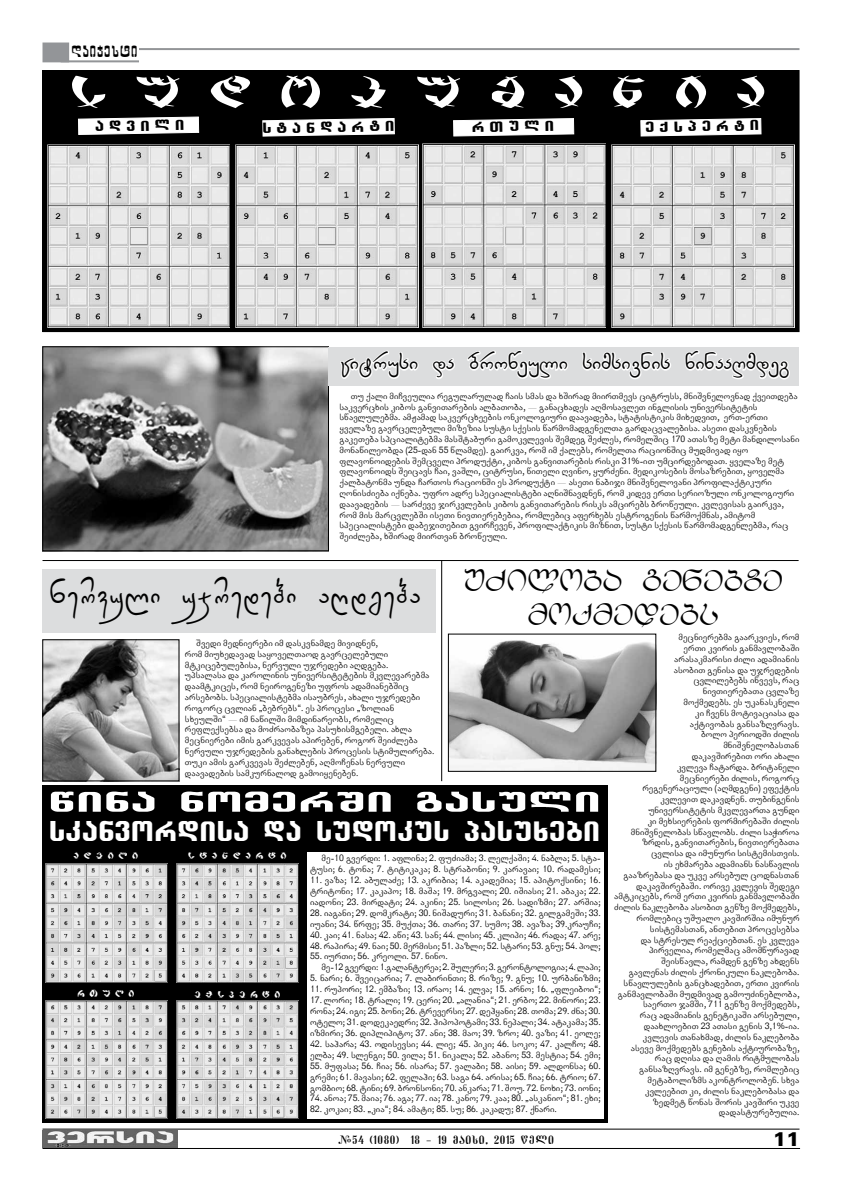
<style>
.page{position:relative;width:842px;height:1191px;background:#fff}
.page>*{position:absolute;margin:0;border:0;box-sizing:border-box;transform-origin:0 0}
.t1{font:46.1px "GHINURI";color:#fff;scale:2.5 1}
.t2{font:29.1px/29.1px "GEO Balav Mtavr";color:#fff;scale:1.82 1}
.t3{font:28.9px "GEO Dekor 1";color:#000}
.t4{font:28.1px/33.7px "Eka Hor";color:#000;text-align:center}
.t5{font:23px "Eka";color:#000;scale:.91 1}
.t6{font:20px "USA Black";color:#000}
.t7{font:15px "GEO Balav Mtavr";color:#000;scale:1.2 1}
.t8{font:12px "Geo Gedi Mze";color:#000;scale:2 1}
.t9{font:10.2px "GHINURI";letter-spacing:.21em;color:#fff;scale:1.97 1}
.t10{font:10px "Dumba Mtavr";color:#000}
.t11{font:9.7px "GHINURI";letter-spacing:.21em;color:#fff;scale:2.13 1}
.t12{font:9.1px/10.9px "Kolhety Normal";color:#000;text-align:justify}
.t13{font:9px/10.8px "Kolhety Normal";color:#000}
</style>
<div class="page">
<hr style="left:43px;top:1128px;width:756px;height:1px;background:#000">
<img style="left:43px;top:1130px;width:135px;height:17px">
<hr style="left:43px;top:1148px;width:757px;height:1px;background:#000">
<div style="left:43px;top:70px;width:756px;height:261px;background:#000"></div>
<div style="left:42px;top:70px;width:757px;height:262px;border:1px solid #000"></div>
<img style="left:47px;top:144px;width:183px;height:184px">
<img style="left:235px;top:144px;width:183px;height:184px">
<img style="left:423px;top:144px;width:183px;height:184px">
<img style="left:612px;top:144px;width:182px;height:183px">
<svg style="left:78px;top:116px;width:121px;height:19px;background:#dbdbdb"></svg>
<svg style="left:262px;top:118px;width:133px;height:19px;background:#dadada"></svg>
<svg style="left:453px;top:118px;width:122px;height:19px;background:#d9d9d9"></svg>
<svg style="left:640px;top:118px;width:122px;height:19px;background:#d9d9d9"></svg>
<hr style="left:61px;top:60px;width:78px;height:2px;background:#939598">
<div style="left:43px;top:43px;width:26px;height:19px;background:#939598"></div>
<div style="left:42px;top:42px;width:27px;height:20px;border:1px solid #939598"></div>
<hr style="left:139px;top:48px;width:660px;height:2px;background:#939598">
<div style="left:43px;top:785px;width:565px;height:338px;background:#000"></div>
<img style="left:177px;top:864px;width:122px;height:118px">
<img style="left:45px;top:1000px;width:122px;height:118px">
<img style="left:177px;top:1000px;width:122px;height:118px">
<img style="left:45px;top:864px;width:122px;height:118px">
<div style="left:307px;top:852px;width:297px;height:266px;background:#fff"></div>
<hr style="left:43px;top:560px;width:756px;height:1px;background:#000">
<img style="left:45px;top:348px;width:282px;height:201px">
<div style="left:43px;top:346px;width:286px;height:205px;border:1px solid #000"></div>
<div style="left:329px;top:346px;width:470px;height:39px;background:#dcddde"></div>
<div style="left:42px;top:569px;width:393px;height:63px;background:#dcddde"></div>
<svg style="left:340px;top:350px;width:79px;height:29px"></svg>
<svg style="left:432px;top:358px;width:23px;height:21px"></svg>
<svg style="left:467px;top:350px;width:102px;height:29px"></svg>
<svg style="left:581px;top:351px;width:91px;height:35px"></svg>
<svg style="left:683px;top:346px;width:108px;height:34px"></svg>
<img style="left:44px;top:641px;width:133px;height:138px">
<div style="left:42px;top:639px;width:137px;height:142px;border:1px solid #000"></div>
<hr style="left:441px;top:560px;width:1px;height:221px;background:#000">
<img style="left:450px;top:640px;width:204px;height:129px">
<h3 class="t8" style="left:72px;top:43px;width:35px">DAIJESTI</h3>
<h1 class="t1" style="left:72px;top:74px;width:281px">S U D O K U M A N I A</h1>
<h3 class="t7" style="left:95px;top:117px;width:76px;rotate:-1deg">ADVILI</h3>
<h3 class="t7" style="left:262px;top:119px;width:112px;rotate:-1deg">STANDARTI</h3>
<h3 class="t7" style="left:472px;top:118px;width:70px;rotate:-1deg">RTULI</h3>
<h3 class="t7" style="left:645px;top:118px;width:96px;rotate:-1deg">EQSPERTI</h3>
<h3 class="t5" style="left:341px;top:349px;width:495px">CITRUSI DA BROWEULI SIMSIVNIS WINAARMDEG</h3>
<p class="t13" style="left:340px;top:391px;width:461px;text-indent:11px">TU QALI MICVEULIA REGULARULAD CAIS SMAS DA XSIRAD MIIRTMEVS CITRUSS, MNISVNELOVNAD QVEITDEBA SAKVERCXIS KIBOS GANVITAREBIS ALBATOBA, _ GANACXADES ARMOSAVLET INGLISIS UNIVERSITETIS SWAVLULEBMA. AMJAMAD SAKVERCXEEBIS ONKOLOGIURI DAAVADEBA, STATISTIKIS MIXEDVIT, ERT-ERTI YVELAZE GAVRCELEBULI MIZEZIA SUSTI SQESIS WARMOMADGENELTA GARDACVALEBISA. ASETI DASKVNEBIS GAKETEBA SPCIALITEBMA MASSTABURI GAMOKVLEVIS SEMDEG SEZLES, ROMELSIC 170 ATASZE METI MANDILOSANI MONAWILEOBDA (25-DAN 55 WLAMDE). GAIRKVA, ROM IM QALEBS, ROMELTA RACIONSIC MUDMIVAD IYO FLAVONOIDEBIS SEMCVELI PRODUQTI, KIBOS GANVITAREBIS RISKI 31%-IT UMCIRDEBODAT. YVELAZE MET FLAVONOIDS SEICAVS CAI, VASLI, CITRUSI, WITELI RVINO, YURZENI. MEDIKOSEBIS MOSAZREBIT, YOVELMA QALBATONMA UNDA CARTOS RACIONSI ES PRODUQTI _ ASETI NABIJI MNISVNELOVANI PROFILAQTIKURI RONISZIEBA IQNEBA. UFRO ADRE SPECIALISTEBI ARNISNAVDNEN, ROM KIDEV ERTI SERIOZULI ONKOLOGIURI DAAVADEBIS _ SARZEVE JIRKVLEBIS KIBOS GANVITAREBIS RISKS AMCIREBS BROWEULI. KVLEVISAS GAIRKVA, ROM MIS MARCVLEBSI ISETI NIVTIEREBEBIA, ROMLEBIC AFERXEBS ESTROGENIS WARMOQMNAS, AMITOM SPECIALISTEBI DABEJITEBIT GVIRCEVEN, PROFILAQTIKIS MIZNIT, SUSTI SQESIS WARMOMADGENLEBMA, RAC SEIZLEBA, XSIRAD MIIRTVAN BROWEULI.</p>
<h3 class="t3" style="left:50px;top:576px;width:373px">NERVULI UJREDEBI ARDGEBA</h3>
<h3 class="t4" style="left:464px;top:564px;width:321px">UZILOBA GENEBZE<br>MOQMEDEBS</h3>
<p class="t13" style="left:185px;top:638px;width:251px;text-indent:11px">SVEDI MEDNIEREBI IM DASKVNAMDE MIVIDNEN,<br>ROM MIUXEDAVAD SAYOVELTAOD GAVRCELEBULI MTKICEBULEBISA, NERVULI UJREDEBI ARDGEBA.<br>UPSALASA DA KAROLINIS UNIVERSITETEBIS MKVLEVAREBMA DAAMTKICES, ROM NEIROGENEZI UFROS ADAMIANEBSIC ARSEBOBS. SPECIALISTEBMA ISAUBRES, AXALI UJREDEBI ROGORC CVLIAN `BEBREBS~. ES PROCESI `ZOLIAN SXEULSI~ _ IM NAWILSI MIMDINAREOBS, ROMELIC REFLEQSEBSA DA MOZRAOBAZEA PASUXISMGEBELI. AXLA MECNIEREBI IMIS GARKVEVAS APIREBEN, ROGOR SEIZLEBA NERVULI UJREDEBIS GANAXLEBIS PROCESIS STIMULIREBA.<br>TUKI AMIS GARKVEVAS SEZLEBEN, ARMOCENAS NERVULI DAAVADEBIS SAMKURNALOD GAMOIYENEBEN.</p>
<h2 class="t2" style="left:48px;top:787px;width:305px">WINA NOMERSI GASULI<br>SKANVORDISA DA SUDOKUS PASUXEBI</h2>
<p class="t11" style="left:189px;top:851px;width:48px">STANDARTI</p>
<p class="t11" style="left:74px;top:851px;width:32px">ADVILI</p>
<p class="t12" style="left:310px;top:853px;width:292px;text-align:right">ME-10 GVERDI: 1. AFLINA; 2. FUZIAMA; 3. LELQASI; 4. NABLA; 5. STA-<br>TUSI; 6. TONA; 7. TITIKAKA; 8. STRABONI; 9. KARAVAI; 10. RADAMESI;</p>
<p class="t12" style="left:310px;top:875px;width:292px">11. VAZA; 12. ABULAZE; 13. AKRIBIA; 14. AKADEMIA; 15. APITOQSINI; 16.<br>TRITONI; 17. KAKAPO; 18. MASA; 19. MRGVALI; 20. ISIASI; 21. ABAKA; 22.<br>IADONI; 23. MIRDATI; 24. AKINI; 25. SILOSI; 26. SADIZMI; 27. ARSIA;</p>
<p class="t12" style="left:310px;top:908px;width:292px">28. IAGANI; 29. DOMKRATI; 30. NISADURI; 31. BANANI; 32. GILGAMESI; 33.<br>IUANI; 34. WRFE; 35. MUQTA; 36. TARI; 37. SUMO; 38. AVAZA; 39.KRAUCI;</p>
<p class="t12" style="left:310px;top:929px;width:292px">40. KAI; 41. NASA; 42. AWI; 43. SAN; 44. LISI; 45. KLIPI; 46. RADA; 47. ARE;</p>
<p class="t12" style="left:310px;top:940px;width:292px">48. RAPIRA; 49. NAI; 50. MERMISI; 51. PAZLI; 52. STARI; 53. GNU; 54. POL;</p>
<p class="t12" style="left:321px;top:951px;width:281px;text-indent:-11px">55. IURTI; 56. KREOLI. 57. NINO.<br>ME-12 GVERDI: 1.GALANTEREA; 2. SULERI; 3. GERONTOLOGIA; 4. LAPI;</p>
<p class="t12" style="left:310px;top:973px;width:292px">5. NARI; 6. SVEICARIA; 7. LABIRINTI; 8. RIZE; 9. GNU; 10. URBANIZMI;</p>
<p class="t12" style="left:310px;top:984px;width:292px">11. RUPORI; 12. EMBAZI; 13. IRAO; 14. ELVA; 15. ARNO; 16. `FLEIBOI~;</p>
<p class="t12" style="left:310px;top:995px;width:292px">17. LORI; 18. TRALI; 19. CERI; 20. `ALANIA~; 21. ERBO; 22. MINORI; 23.<br>RONA; 24. IGI; 25. BONI; 26. TREVERSI; 27. DEHYANI; 28. TOMA; 29. ZNA; 30.<br>OTELO; 31. DODEKAEDRI; 32. HIPOPOTAMI; 33. NEPALI; 34. ATAKAMA; 35.<br>IZMIRI; 36. DIPLIPITO; 37. ANI; 38. MAO; 39. ZRO; 40. VAZI; 41. EOLE;</p>
<p class="t12" style="left:310px;top:1039px;width:292px">42. SAHARA; 43. ODISEVSI; 44. LIE; 45. PIKI; 46. SOKO; 47. KALCO; 48.<br>ELBA; 49. SLENGI; 50. VILA; 51. NIKALA; 52. ABANO; 53. MESTIA; 54. EMI;</p>
<p class="t12" style="left:310px;top:1060px;width:292px">55. MUFASA; 56. CIA; 56. ISARA; 57. VALABI; 58. AISI; 59. ALDONSA; 60.<br>GREMI; 61. MAVASI; 62. FELAHI; 63. SAGA 64. ARISA; 65. CIA; 66. TRIO; 67.<br>GOMBIO; 68. TINI; 69. BRONSONI; 70. ANKARA; 71. SOU. 72. NOXI; 73. IONI;</p>
<p class="t12" style="left:310px;top:1093px;width:292px">74. ANOA; 75. MAIA; 76. AGA; 77. IA; 78. KANO; 79. KAA; 80. `ASKANIO~; 81. EXI;</p>
<p class="t12" style="left:310px;top:1104px;width:248px">82. KOKAI; 83. `KIA~; 84. AMATI; 85. SU; 86. KAKADU; 87. QNARI.</p>
<p class="t9" style="left:78px;top:989px;width:31px">RTULI</p>
<p class="t9" style="left:195px;top:990px;width:45px">EQSPERTI</p>
<p class="t13" style="left:614px;top:632px;width:187px;text-align:right">MECNIEREBMA GAARKVIES, ROM<br>ERTI KVIRIS GANMAVLOBASI<br>ARASAKMARISI ZILI ADAMIANIS<br>ASOBIT GENISA DA UJREDEBIS<br>CVLILEBEBS IWVEVS, RAC<br>NIVTIEREBATA CVLAZE<br>MOQMEDEBS. ES UKANASKNELI<br>KI CVENS MOTIVACIASA DA<br>AQTIVOBAS GANSAZRVRAVS.<br>BOLO PERIODSI ZILIS<br>MNISVNELOBASTAN<br>DAKAVSIREBIT ORI AXALI<br>KVLEVA CATARDA. BRITANELI<br>MECNIEREBI ZILIS, ROGORC<br>REGENERACIULI (ARMDGENI) EFEQTIS<br>KVLEVIT DAKAVDNEN. TUBINGENIS<br>UNIVERSITETIS MKVLEVARTA GUNDI<br>KI MEXSIEREBIS FORMIREBASI ZILIS<br>MNISVNELOBAS SWAVLOBS. ZILI SAWIROA<br>ZRDIS, GANVITAREBIS, NIVTIEREBATA<br>CVLISA DA IMUNURI SISTEMISTVIS.<br>IS EXMAREBA ADAMIANS NASWAVLIS<br>GAAZREBASA DA UKVE ARSEBUL CODNASTAN<br>DAKAVSIREBASI. ORIVE KVLEVIS SEDEGI<br>AMTKICEBS, ROM ERTI KVIRIS GANMAVLOBASI<br>ZILIS NAKLEBOBA ASOBIT GENZE MOQMEDEBS,<br>ROMLEBIC USUALO KAVSIRSIA IMUNUR<br>SISTEMASTAN, ANTEBIT PROCESEBSA<br>DA STRESUL REAQCIEBTAN. ES KVLEVA<br>PIRVELIA, ROMELMAC AMOMWURAVAD<br>SEISWAVLA, RAMDEN GENZE AXDENS<br>GAVLENAS ZILIS QRONIKULI NAKLEBOBA.<br>SWAVLULEBIS GANCXADEBIT, ERTI KVIRIS<br>GANMAVLOBASI MUDMIVAD GAMOUZINEBLOBA,<br>SAERTO JAMSI, 711 GENZE MOQMEDEBS,<br>RAC ADAMIANIS GENETIKASI ARSEBULI,<br>DAAXLOEBIT 23 ATASI GENIS 3,1%-IA.<br>KVLEVIS TANAXMAD, ZILIS NAKLEBOBA<br>ASEVE MOQMEDEBS GENEBIS AQTIUROBAZE,<br>RAC DRISA DA RAMIS RITMULOBAS<br>GANSAZRVRAVS. IM GENEBZE, ROMLEBIC<br>METABOLIZMS AKONTROLOBEN. SXVA<br>KVLEEBIT KI, ZILIS NAKLEBOBASA DA<br>ZEDMET WONAS SORIS KAVSIRI UKVE<br>DADASTUREBULIA.</p>
<p class="t10" style="left:338px;top:1134px;width:218px">#54 (1080) 18 _ 19 MAISI, 2015 WELI</p>
<h3 class="t6" style="left:773px;top:1126px;width:28px">11</h3>
</div>
